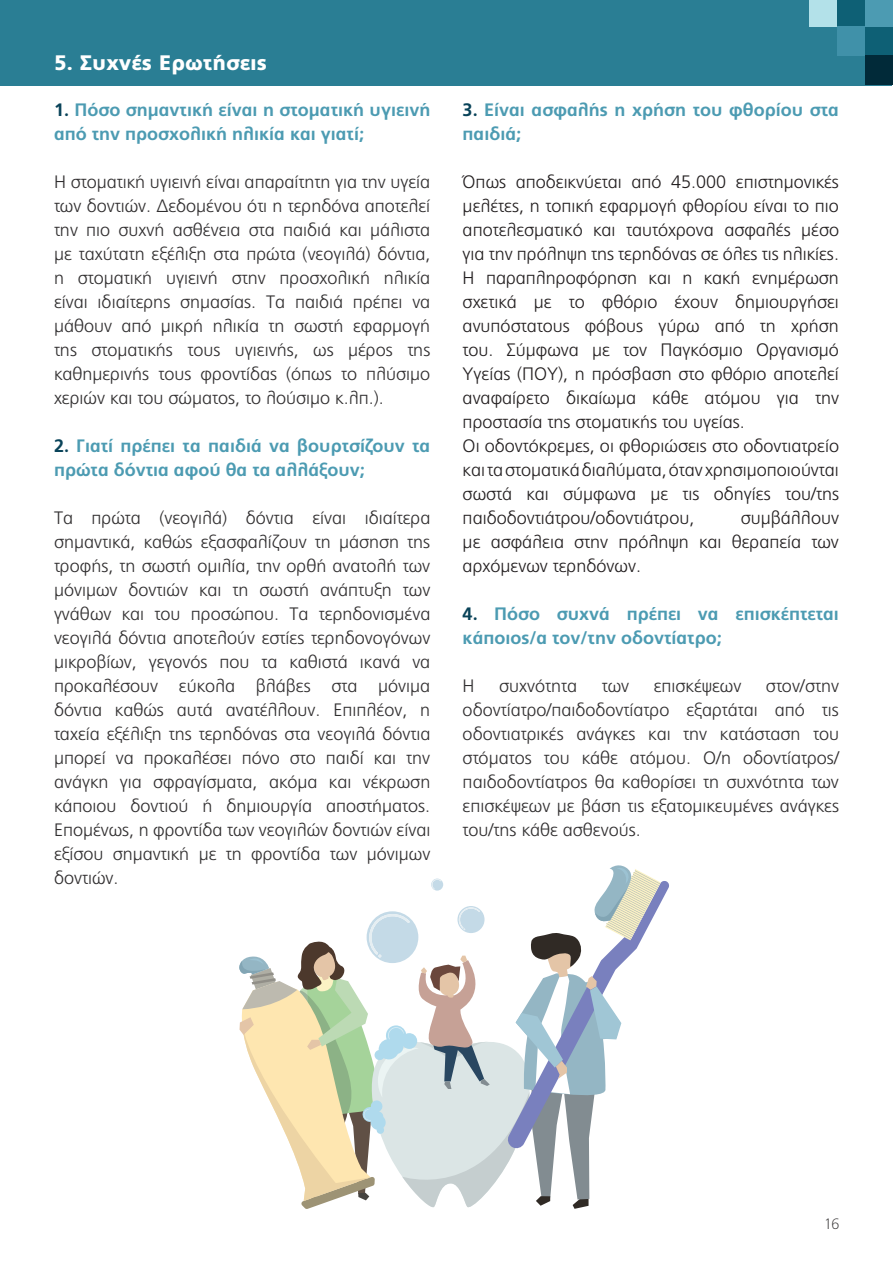
<style>
.page{position:relative;width:893px;height:1263px;background:#fff}
.page>*{position:absolute;margin:0;border:0;box-sizing:border-box;transform-origin:0 0}
.t1{font:900 21px "PF Catalog";color:#fff}
.t2{font:300 18px/24px "PF Catalog";color:#312f30;text-align:justify}
.t3{font:300 18px/24px "PF Catalog";color:#231f20}
.t4{font:700 18px/24px "PF Catalog";color:#4c9bb2}
.t5{font:100 15px "PF Catalog";color:#312f30}
.s1{color:#094359}
</style>
<div class="page">
<div style="left:0;top:0;width:891px;height:85px;background:#2a7e94"></div>
<svg style="left:239px;top:865px;width:430px;height:344px"></svg>
<div style="left:809px;top:0;width:28px;height:27px;background:#b3e1e9"></div>
<div style="left:837px;top:0;width:28px;height:27px;background:#0e6075"></div>
<div style="left:837px;top:27px;width:28px;height:29px;background:#4091a9"></div>
<div style="left:865px;top:27px;width:28px;height:29px;background:#0e6075"></div>
<div style="left:865px;top:56px;width:28px;height:29px;background:#012a39"></div>
<div style="left:865px;top:0;width:28px;height:27px;background:#4c9bb2"></div>
<p class="t1" style="left:54px;top:50px;width:215px">5. Συχνές Ερωτήσεις</p>
<p class="t4" style="left:54px;top:98px;width:378px"><span class="s1">1.</span> Πόσο σημαντική είναι η στοματική υγιεινή από την προσχολική ηλικία και γιατί;</p>
<p class="t2" style="left:54px;top:170px;width:378px">Η στοματική υγιεινή είναι απαραίτητη για την υγεία των δοντιών. Δεδομένου ότι η τερηδόνα αποτελεί την πιο συχνή ασθένεια στα παιδιά και μάλιστα με ταχύτατη εξέλιξη στα πρώτα (νεογιλά) δόντια, η στοματική υγιεινή στην προσχολική ηλικία είναι ιδιαίτερης σημασίας. Τα παιδιά πρέπει να μάθουν από μικρή ηλικία τη σωστή εφαρμογή της στοματικής τους υγιεινής, ως μέρος της καθημερινής τους φροντίδας (όπως το πλύσιμο χεριών και του σώματος, το λούσιμο κ.λπ.).</p>
<p class="t4" style="left:54px;top:434px;width:378px"><span class="s1">2.</span> Γιατί πρέπει τα παιδιά να βουρτσίζουν τα πρώτα δόντια αφού θα τα αλλάξουν;</p>
<p class="t2" style="left:54px;top:506px;width:378px">Τα πρώτα (νεογιλά) δόντια είναι ιδιαίτερα σημαντικά, καθώς εξασφαλίζουν τη μάσηση της τροφής, τη σωστή ομιλία, την ορθή ανατολή των μόνιμων δοντιών και τη σωστή ανάπτυξη των γνάθων και του προσώπου. Τα τερηδονισμένα νεογιλά δόντια αποτελούν εστίες τερηδονογόνων μικροβίων, γεγονός που τα καθιστά ικανά να προκαλέσουν εύκολα βλάβες στα μόνιμα δόντια καθώς αυτά ανατέλλουν. Επιπλέον, η ταχεία εξέλιξη της τερηδόνας στα νεογιλά δόντια μπορεί να προκαλέσει πόνο στο παιδί και την ανάγκη για σφραγίσματα, ακόμα και νέκρωση κάποιου δοντιού ή δημιουργία αποστήματος.<br>Επομένως, η φροντίδα των νεογιλών δοντιών είναι εξίσου σημαντική με τη φροντίδα των μόνιμων δοντιών.</p>
<p class="t4" style="left:463px;top:98px;width:378px"><span class="s1">3.</span> Είναι ασφαλής η χρήση του φθορίου στα παιδιά;</p>
<p class="t3" style="left:463px;top:170px;width:378px">Όπως αποδεικνύεται από 45.000 επιστημονικές μελέτες, η τοπική εφαρμογή φθορίου είναι το πιο αποτελεσματικό και ταυτόχρονα ασφαλές μέσο για την πρόληψη της τερηδόνας σε όλες τις ηλικίες.<br>Η παραπληροφόρηση και η κακή ενημέρωση σχετικά με το φθόριο έχουν δημιουργήσει ανυπόστατους φόβους γύρω από τη χρήση του. Σύμφωνα με τον Παγκόσμιο Οργανισμό Υγείας (ΠΟΥ), η πρόσβαση στο φθόριο αποτελεί αναφαίρετο δικαίωμα κάθε ατόμου για την προστασία της στοματικής του υγείας.<br>Οι οδοντόκρεμες, οι φθοριώσεις στο οδοντιατρείο και τα στοματικά διαλύματα, όταν χρησιμοποιούνται σωστά και σύμφωνα με τις οδηγίες του/της παιδοδοντιάτρου/οδοντιάτρου,</p>
<p class="t3" style="left:463px;top:506px;width:378px;text-align:justify;text-indent:278px">συμβάλλουν με ασφάλεια στην πρόληψη και θεραπεία των αρχόμενων τερηδόνων.</p>
<p class="t4" style="left:463px;top:602px;width:378px"><span class="s1">4.</span> Πόσο συχνά πρέπει να επισκέπτεται κάποιος/α τον/την οδοντίατρο;</p>
<p class="t2" style="left:463px;top:674px;width:14px">Η</p>
<p class="t2" style="left:499px;top:674px;width:79px">συχνότητα</p>
<p class="t2" style="left:602px;top:674px;width:29px">των</p>
<p class="t2" style="left:654px;top:674px;width:89px">επισκέψεων</p>
<p class="t2" style="left:463px;top:674px;width:378px;text-indent:303px">στον/στην οδοντίατρο/παιδοδοντίατρο εξαρτάται από τις οδοντιατρικές ανάγκες και την κατάσταση του στόματος του κάθε ατόμου. Ο/η οδοντίατρος/ παιδοδοντίατρος θα καθορίσει τη συχνότητα των επισκέψεων με βάση τις εξατομικευμένες ανάγκες του/της κάθε ασθενούς.</p>
<p class="t5" style="left:824px;top:1216px;width:16px">16</p>
</div>
